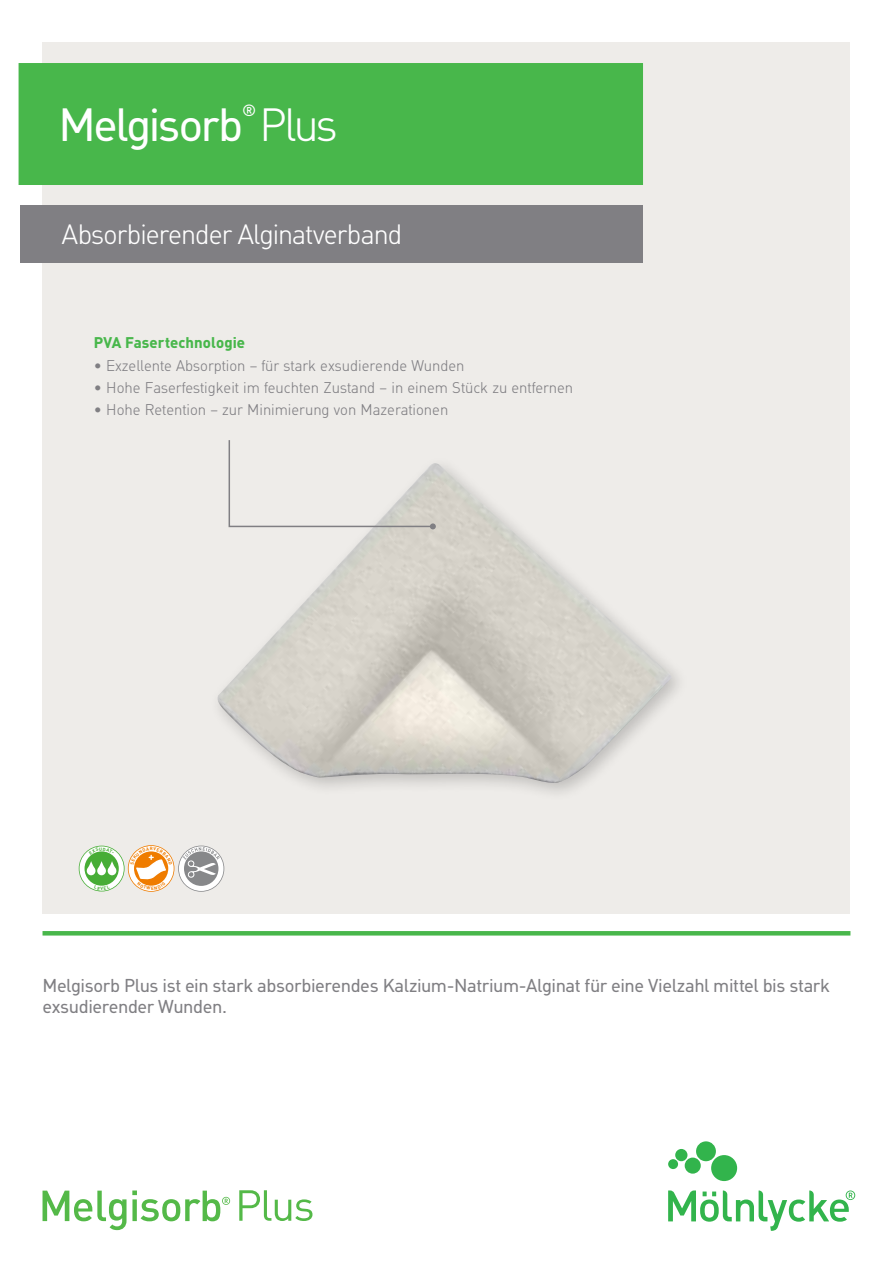
<style>
.page{position:relative;width:893px;height:1263px;background:#fff}
.page>*{position:absolute;margin:0;border:0;box-sizing:border-box;transform-origin:0 0}
.t1{font:45px "MHC Din";letter-spacing:-.05em;color:#fff}
.t2{font:300 27px "MHC Din";letter-spacing:-.03em;color:#fff}
.t3{font:18px/21px "MHC Din";letter-spacing:-.025em;color:#807f83}
.t4{font:15.75px "MHC Din";color:#fff}
.t5{font:300 15px "MHC Din";color:#807f83}
.t6{font:700 15px "MHC Din";letter-spacing:.005em;color:#48b74b}
.s1{font-weight:300}
</style>
<div class="page">
<div style="left:43px;top:43px;width:807px;height:871px;background:#eeece9"></div>
<img style="left:217px;top:463px;width:455px;height:320px">
<hr style="left:43px;top:931px;width:807px;height:4px;background:#48b74b">
<svg style="left:668px;top:1141px;width:187px;height:90px"></svg>
<div style="left:19px;top:63px;width:624px;height:122px;background:#48b74b"></div>
<div style="left:20px;top:205px;width:623px;height:58px;background:#807f83"></div>
<svg style="left:228px;top:440px;width:208px;height:89px"></svg>
<svg style="left:43px;top:1190px;width:187px;height:40px"></svg>
<svg style="left:239px;top:1190px;width:73px;height:31px"></svg>
<svg style="left:79px;top:845px;width:145px;height:47px"></svg>
<p class="t4" style="left:242px;top:101px;width:16px">®</p>
<h1 class="t1" style="left:58px;top:98px;width:281px">Melgisorb <span class="s1">Plus</span></h1>
<h2 class="t2" style="left:62px;top:220px;width:342px">Absorbierender Alginatverband</h2>
<p class="t6" style="left:94px;top:334px;width:153px">PVA Fasertechnologie</p>
<p class="t5" style="left:94px;top:357px;width:372px">• Exzellente Absorption – für stark exsudierende Wunden</p>
<p class="t5" style="left:94px;top:379px;width:481px">• Hohe Faserfestigkeit im feuchten Zustand – in einem Stück zu entfernen</p>
<p class="t5" style="left:94px;top:401px;width:356px">• Hohe Retention – zur Minimierung von Mazerationen</p>
<p class="t3" style="left:43px;top:975px;width:789px">Melgisorb Plus ist ein stark absorbierendes Kalzium-Natrium-Alginat für eine Vielzahl mittel bis stark exsudierender Wunden.</p>
</div>
